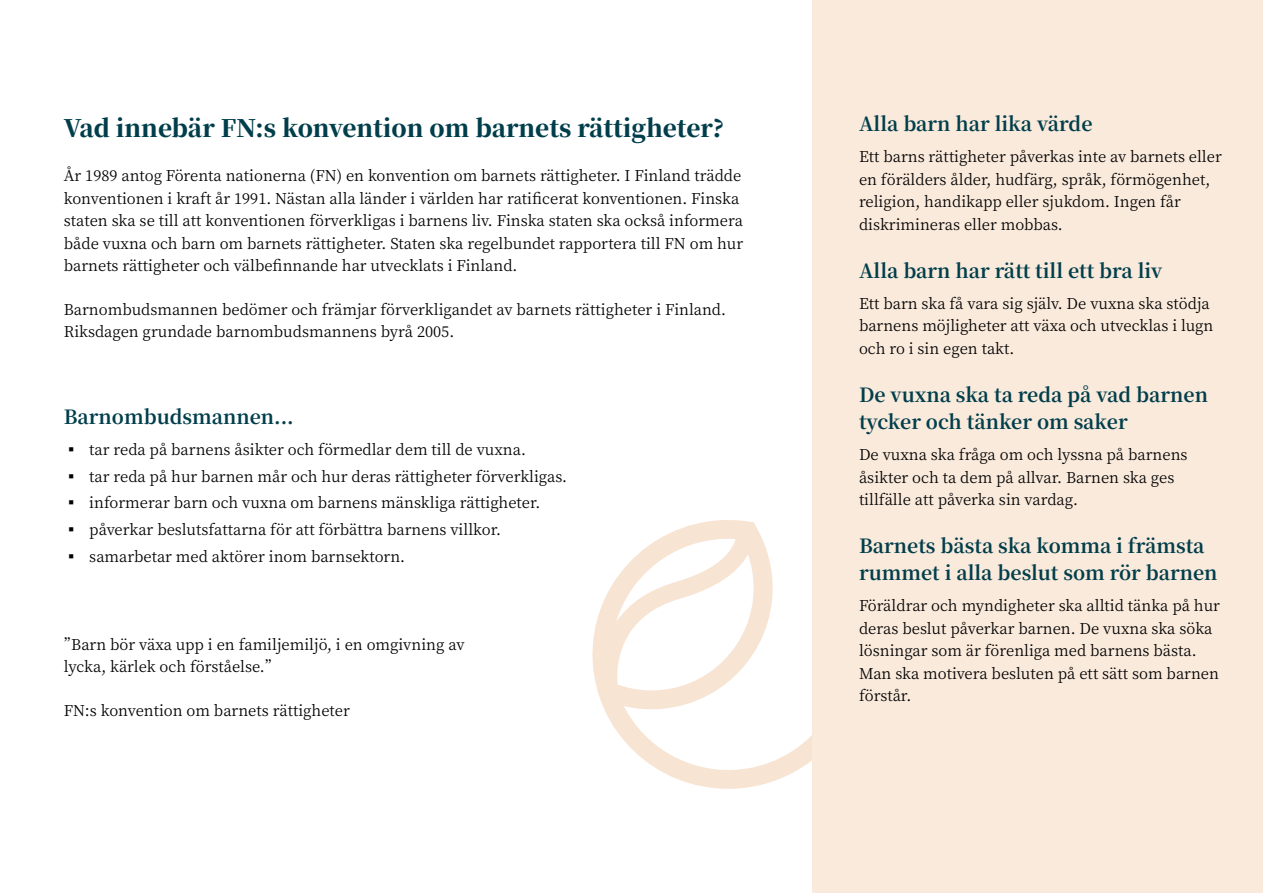
<style>
.page{position:relative;width:1263px;height:893px;background:#fff}
.page>*{position:absolute;margin:0;border:0;box-sizing:border-box;transform-origin:0 0}
.Pääotsikko_LAV{font:900 24px "Noto Serif SC";color:#013e4b}
.Väliotsikko_LAV{font:700 19.5px/27px "Noto Serif SC";color:#013e4b}
.Luettelo__LAV{font:15px/22.5px "Noto Serif SC";color:#000}
</style>
<div class="page">
<svg style="left:592px;top:520px;width:220px;height:269px"></svg>
<div style="left:812px;top:0;width:451px;height:893px;background:#faeadc"></div>
<h1 class="Pääotsikko_LAV" style="left:64px;top:115px;width:662px">Vad innebär FN:s konvention om barnets rättigheter?</h1>
<p class="Luettelo__LAV" style="left:64px;top:165px;width:681px">År 1989 antog Förenta nationerna (FN) en konvention om barnets rättigheter. I Finland trädde konventionen i kraft år 1991. Nästan alla länder i världen har ratificerat konventionen. Finska staten ska se till att konventionen förverkligas i barnens liv. Finska staten ska också informera både vuxna och barn om barnets rättigheter. Staten ska regelbundet rapportera till FN om hur barnets rättigheter och välbefinnande har utvecklats i Finland.</p>
<p class="Luettelo__LAV" style="left:64px;top:298px;width:664px">Barnombudsmannen bedömer och främjar förverkligandet av barnets rättigheter i Finland.<br>Riksdagen grundade barnombudsmannens byrå 2005.</p>
<h2 class="Väliotsikko_LAV" style="left:64px;top:404px;width:231px">Barnombudsmannen...</h2>
<p class="Luettelo__LAV" style="left:64px;top:438px;width:464px">▪ tar reda på barnens åsikter och förmedlar dem till de vuxna.</p>
<p class="Luettelo__LAV" style="left:64px;top:465px;width:505px">▪ tar reda på hur barnen mår och hur deras rättigheter förverkligas.</p>
<p class="Luettelo__LAV" style="left:64px;top:492px;width:478px">▪ informerar barn och vuxna om barnens mänskliga rättigheter.</p>
<p class="Luettelo__LAV" style="left:64px;top:519px;width:439px">▪ påverkar beslutsfattarna för att förbättra barnens villkor.</p>
<p class="Luettelo__LAV" style="left:64px;top:545px;width:343px">▪ samarbetar med aktörer inom barnsektorn.</p>
<p class="Luettelo__LAV" style="left:63px;top:633px;width:403px">”Barn bör växa upp i en familjemiljö, i en omgivning av lycka, kärlek och förståelse.”</p>
<p class="Luettelo__LAV" style="left:64px;top:700px;width:288px">FN:s konvention om barnets rättigheter</p>
<h2 class="Väliotsikko_LAV" style="left:859px;top:111px;width:235px">Alla barn har lika värde</h2>
<p class="Luettelo__LAV" style="left:859px;top:146px;width:364px">Ett barns rättigheter påverkas inte av barnets eller en förälders ålder, hudfärg, språk, förmögenhet, religion, handikapp eller sjukdom. Ingen får diskrimineras eller mobbas.</p>
<h2 class="Väliotsikko_LAV" style="left:859px;top:258px;width:305px">Alla barn har rätt till ett bra liv</h2>
<p class="Luettelo__LAV" style="left:859px;top:292px;width:356px">Ett barn ska få vara sig själv. De vuxna ska stödja barnens möjligheter att växa och utvecklas i lugn och ro i sin egen takt.</p>
<h2 class="Väliotsikko_LAV" style="left:859px;top:382px;width:350px">De vuxna ska ta reda på vad barnen tycker och tänker om saker</h2>
<p class="Luettelo__LAV" style="left:859px;top:444px;width:330px">De vuxna ska fråga om och lyssna på barnens åsikter och ta dem på allvar. Barnen ska ges tillfälle att påverka sin vardag.</p>
<h2 class="Väliotsikko_LAV" style="left:859px;top:533px;width:360px">Barnets bästa ska komma i främsta rummet i alla beslut som rör barnen</h2>
<p class="Luettelo__LAV" style="left:859px;top:595px;width:363px">Föräldrar och myndigheter ska alltid tänka på hur deras beslut påverkar barnen. De vuxna ska söka lösningar som är förenliga med barnens bästa.<br>Man ska motivera besluten på ett sätt som barnen förstår.</p>
</div>
